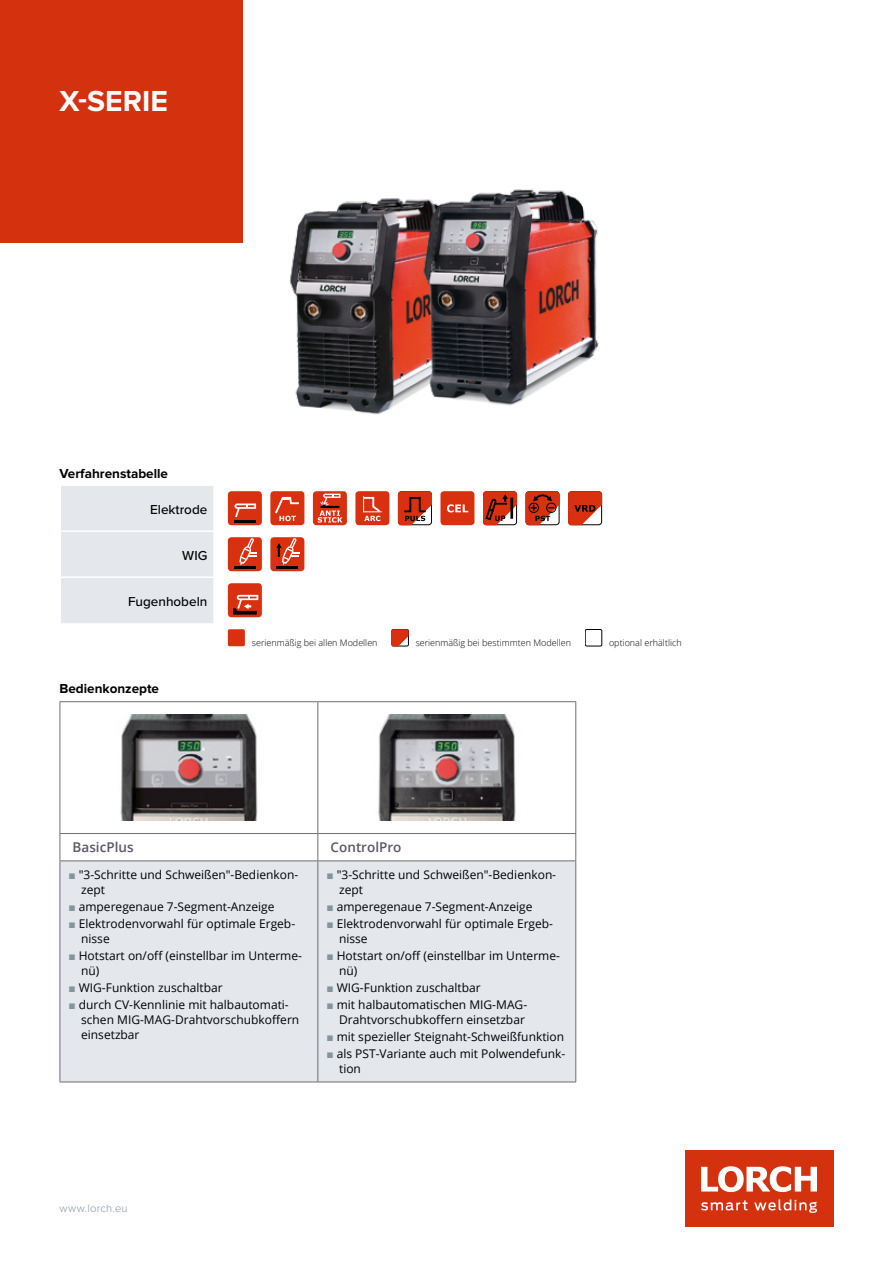
<style>
.page{position:relative;width:893px;height:1263px;background:#fff}
.page>*{position:absolute;margin:0;border:0;box-sizing:border-box;transform-origin:0 0}
.t1{font:700 30px "Proxima Nova";letter-spacing:.005em;color:#fff}
.t2{font:700 13.5px "Proxima Nova";color:#000}
.t3{font:500 13.5px "Proxima Nova";color:#000}
.t4{font:600 13.5px "Open Sans";color:#585966}
.t5{font:12px/15px "Open Sans";color:#000}
.t6{font:300 11.25px "Proxima Nova";letter-spacing:.02em;color:#8495a2}
.t7{font:300 9px "Open Sans";color:#000}
.s1{font-family:"Arial";color:#8495a2}
</style>
<div class="page">
<img style="left:234px;top:153px;width:365px;height:262px">
<div style="left:61px;top:486px;width:152px;height:137px;background:#e4e8ec"></div>
<hr style="left:60px;top:530px;width:153px;height:2px;background:#fff">
<hr style="left:60px;top:576px;width:153px;height:2px;background:#fff">
<div style="left:228px;top:491px;width:34px;height:34px;background:#d93110;border-radius:4px"></div>
<svg style="left:234px;top:503px;width:22px;height:14px"></svg>
<hr style="left:234px;top:520px;width:21px;height:2px;background:#000">
<div style="left:270px;top:491px;width:34px;height:34px;background:#d93110;border-radius:4px"></div>
<svg style="left:275px;top:496px;width:24px;height:25px"></svg>
<div style="left:313px;top:491px;width:34px;height:34px;background:#d93110;border-radius:4px"></div>
<svg style="left:318px;top:494px;width:24px;height:29px"></svg>
<div style="left:355px;top:491px;width:34px;height:34px;background:#d93110;border-radius:4px"></div>
<svg style="left:363px;top:496px;width:19px;height:25px"></svg>
<svg style="left:398px;top:491px;width:34px;height:34px"></svg>
<div style="left:440px;top:491px;width:34px;height:34px;background:#d93110;border-radius:4px"></div>
<svg style="left:447px;top:504px;width:21px;height:8px"></svg>
<svg style="left:483px;top:491px;width:34px;height:34px"></svg>
<hr style="left:510px;top:498px;width:3px;height:21px;background:#000">
<svg style="left:525px;top:491px;width:35px;height:34px"></svg>
<svg style="left:568px;top:491px;width:34px;height:34px"></svg>
<div style="left:228px;top:537px;width:34px;height:34px;background:#d93110;border-radius:4px"></div>
<hr style="left:234px;top:566px;width:21px;height:2px;background:#000">
<svg style="left:239px;top:537px;width:18px;height:28px"></svg>
<div style="left:270px;top:537px;width:34px;height:34px;background:#d93110;border-radius:4px"></div>
<hr style="left:277px;top:566px;width:21px;height:2px;background:#000">
<svg style="left:276px;top:537px;width:23px;height:28px"></svg>
<div style="left:228px;top:583px;width:34px;height:34px;background:#d93110;border-radius:4px"></div>
<svg style="left:233px;top:595px;width:25px;height:20px"></svg>
<div style="left:228px;top:629px;width:17px;height:17px;background:#d93110;border-radius:2px"></div>
<svg style="left:392px;top:629px;width:17px;height:17px"></svg>
<div style="left:585px;top:629px;width:17px;height:17px;border:1px solid #000;border-radius:2px"></div>
<div style="left:61px;top:861px;width:514px;height:220px;background:#e4e8ec"></div>
<hr style="left:60px;top:701px;width:258px;height:1px;background:#706f6f">
<hr style="left:60px;top:702px;width:1px;height:131px;background:#706f6f">
<hr style="left:318px;top:701px;width:258px;height:1px;background:#706f6f">
<hr style="left:317px;top:702px;width:1px;height:131px;background:#706f6f">
<hr style="left:575px;top:702px;width:1px;height:131px;background:#706f6f">
<hr style="left:60px;top:833px;width:258px;height:1px;background:#706f6f">
<svg style="left:60px;top:834px;width:1px;height:26px"></svg>
<hr style="left:318px;top:833px;width:258px;height:1px;background:#706f6f">
<svg style="left:317px;top:834px;width:1px;height:26px"></svg>
<svg style="left:575px;top:834px;width:1px;height:26px"></svg>
<hr style="left:60px;top:860px;width:258px;height:1px;background:#706f6f">
<hr style="left:60px;top:861px;width:1px;height:220px;background:#706f6f">
<hr style="left:60px;top:1081px;width:258px;height:1px;background:#706f6f">
<hr style="left:318px;top:860px;width:258px;height:1px;background:#706f6f">
<hr style="left:317px;top:861px;width:1px;height:220px;background:#706f6f">
<hr style="left:575px;top:861px;width:1px;height:220px;background:#706f6f">
<hr style="left:318px;top:1081px;width:258px;height:1px;background:#706f6f">
<img style="left:120px;top:714px;width:138px;height:107px">
<img style="left:378px;top:714px;width:138px;height:107px">
<div style="left:0;top:0;width:242px;height:242px;background:#d4310f"></div>
<div style="left:685px;top:1150px;width:148px;height:77px;background:#d4310f"></div>
<svg style="left:701px;top:1166px;width:116px;height:26px"></svg>
<svg style="left:701px;top:1199px;width:116px;height:14px"></svg>
<h1 class="t1" style="left:60px;top:83px;width:110px">X-SERIE</h1>
<p class="t2" style="left:60px;top:466px;width:110px">Verfahrenstabelle</p>
<p class="t3" style="left:150px;top:499px;width:59px">Elektrode</p>
<p class="t3" style="left:182px;top:545px;width:27px">WIG</p>
<p class="t3" style="left:128px;top:591px;width:81px">Fugenhobeln</p>
<p class="t2" style="left:60px;top:680px;width:101px">Bedienkonzepte</p>
<p class="t7" style="left:252px;top:637px;width:127px">serienmäßig bei allen Modellen</p>
<p class="t7" style="left:416px;top:637px;width:157px">serienmäßig bei bestimmten Modellen</p>
<p class="t7" style="left:609px;top:637px;width:74px">optional erhältlich</p>
<p class="t4" style="left:73px;top:838px;width:62px">BasicPlus</p>
<p class="t4" style="left:331px;top:838px;width:72px">ControlPro</p>
<p class="t5" style="left:81px;top:866px;width:219px;text-indent:-13px"><span class="s1">■</span> "3-Schritte und Schweißen"-Bedienkon&shy;zept</p>
<p class="t5" style="left:68px;top:898px;width:208px"><span class="s1">■</span> amperegenaue 7-Segment-Anzeige</p>
<p class="t5" style="left:81px;top:916px;width:216px;text-indent:-13px"><span class="s1">■</span> Elektrodenvorwahl für optimale Ergeb&shy;nisse</p>
<p class="t5" style="left:81px;top:948px;width:222px;text-indent:-13px"><span class="s1">■</span> Hotstart on/off (einstellbar im Unterme&shy;nü)</p>
<p class="t5" style="left:68px;top:980px;width:156px"><span class="s1">■</span> WIG-Funktion zuschaltbar</p>
<p class="t5" style="left:81px;top:997px;width:220px;text-indent:-13px"><span class="s1">■</span> durch CV-Kennlinie mit halbautomati&shy;schen MIG-MAG-Drahtvorschubkoffern einsetzbar</p>
<p class="t5" style="left:339px;top:866px;width:219px;text-indent:-13px"><span class="s1">■</span> "3-Schritte und Schweißen"-Bedienkon&shy;zept</p>
<p class="t5" style="left:326px;top:898px;width:208px"><span class="s1">■</span> amperegenaue 7-Segment-Anzeige</p>
<p class="t5" style="left:339px;top:916px;width:216px;text-indent:-13px"><span class="s1">■</span> Elektrodenvorwahl für optimale Ergeb&shy;nisse</p>
<p class="t5" style="left:339px;top:948px;width:222px;text-indent:-13px"><span class="s1">■</span> Hotstart on/off (einstellbar im Unterme&shy;nü)</p>
<p class="t5" style="left:326px;top:980px;width:156px"><span class="s1">■</span> WIG-Funktion zuschaltbar</p>
<p class="t5" style="left:326px;top:997px;width:202px;text-align:right"><span class="s1">■</span> mit halbautomatischen MIG-MAG-<br>Drahtvorschubkoffern einsetzbar</p>
<p class="t5" style="left:326px;top:1029px;width:239px"><span class="s1">■</span> mit spezieller Steignaht-Schweißfunktion</p>
<p class="t5" style="left:339px;top:1046px;width:228px;text-indent:-13px"><span class="s1">■</span> als PST-Variante auch mit Polwendefunk&shy;tion</p>
<p class="t6" style="left:60px;top:1202px;width:70px">www.lorch.eu</p>
</div>
